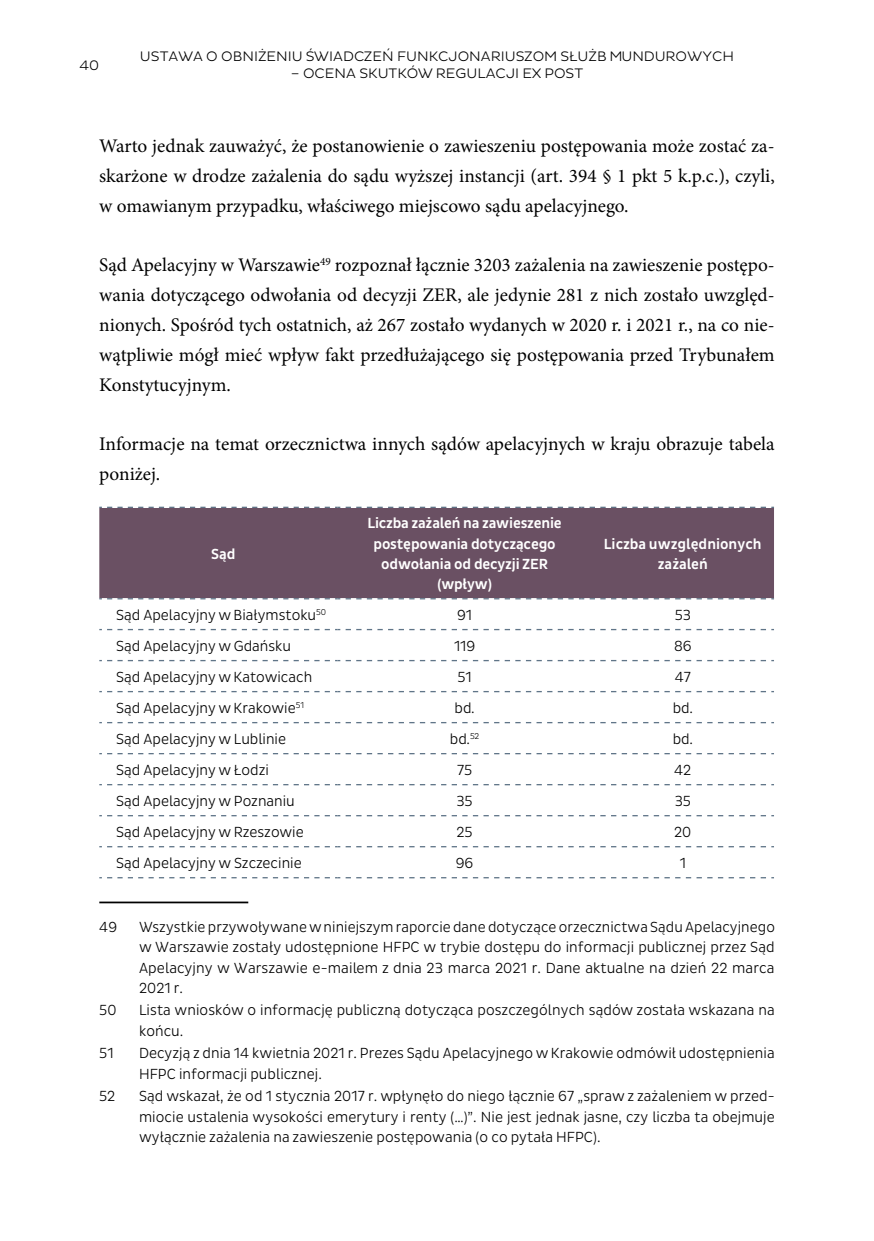
<style>
.page{position:relative;width:874px;height:1241px;background:#fff}
.page>*{position:absolute;margin:0;border:0;box-sizing:border-box;transform-origin:0 0}
.t1{font:19.25px/29.8px "Minion Pro";color:#000;text-align:justify}
.t2{font:condensed 14.88px/20.1px "Pluto Sans";letter-spacing:.005em;color:#000;text-align:justify}
.t3{font:500 condensed 14.88px/20.1px "Pluto Sans";letter-spacing:-.01em;color:#fff;text-align:center}
.t4{font:14px "Pluto Sans";color:#000}
</style>
<div class="page">
<div style="left:99px;top:508px;width:674px;height:90px;background:#6a5063"></div>
<svg style="left:99px;top:628px;width:674px;height:2px"></svg>
<svg style="left:99px;top:660px;width:674px;height:1px"></svg>
<svg style="left:99px;top:691px;width:674px;height:1px"></svg>
<svg style="left:99px;top:722px;width:674px;height:1px"></svg>
<svg style="left:99px;top:753px;width:674px;height:1px"></svg>
<svg style="left:99px;top:784px;width:674px;height:1px"></svg>
<svg style="left:99px;top:815px;width:674px;height:1px"></svg>
<svg style="left:99px;top:846px;width:674px;height:1px"></svg>
<svg style="left:99px;top:877px;width:674px;height:1px"></svg>
<svg style="left:99px;top:506px;width:674px;height:2px"></svg>
<svg style="left:99px;top:598px;width:674px;height:1px"></svg>
<hr style="left:99px;top:901px;width:149px;height:2px;background:#000">
<p class="t4" style="left:80px;top:57px;width:21px">40</p>
<p class="t4" style="left:140px;top:48px;width:595px">USTAWA O OBNIŻENIU ŚWIADCZEŃ FUNKCJONARIUSZOM SŁUŻB MUNDUROWYCH</p>
<p class="t4" style="left:290px;top:65px;width:294px">– OCENA SKUTKÓW REGULACJI EX POST</p>
<p class="t1" style="left:99px;top:131px;width:676px">Warto jednak zauważyć, że postanowienie o zawieszeniu postępowania może zostać za&shy;skarżone w drodze zażalenia do sądu wyższej instancji (art. 394 § 1 pkt 5 k.p.c.), czyli, w omawianym przypadku, właściwego miejscowo sądu apelacyjnego.</p>
<p class="t1" style="left:99px;top:250px;width:676px">Sąd Apelacyjny w Warszawie<sup>49</sup> rozpoznał łącznie 3203 zażalenia na zawieszenie postępo&shy;wania dotyczącego odwołania od decyzji ZER, ale jedynie 281 z nich zostało uwzględ&shy;nionych. Spośród tych ostatnich, aż 267 zostało wydanych w 2020 r. i 2021 r., na co nie&shy;wątpliwie mógł mieć wpływ fakt przedłużającego się postępowania przed Trybunałem Konstytucyjnym.</p>
<p class="t1" style="left:99px;top:429px;width:676px">Informacje na temat orzecznictwa innych sądów apelacyjnych w kraju obrazuje tabela poniżej.</p>
<p class="t3" style="left:211px;top:543px;width:26px">Sąd</p>
<p class="t3" style="left:367px;top:513px;width:196px">Liczba zażaleń na zawieszenie postępowania dotyczącego odwołania od decyzji ZER (wpływ)</p>
<p class="t3" style="left:603px;top:533px;width:159px">Liczba uwzględnionych zażaleń</p>
<p class="t2" style="left:116px;top:604px;width:211px">Sąd Apelacyjny w Białymstoku<sup>50</sup></p>
<p class="t2" style="left:457px;top:604px;width:16px">91</p>
<p class="t2" style="left:674px;top:604px;width:18px">53</p>
<p class="t2" style="left:116px;top:635px;width:176px">Sąd Apelacyjny w Gdańsku</p>
<p class="t2" style="left:454px;top:635px;width:23px">119</p>
<p class="t2" style="left:673px;top:635px;width:19px">86</p>
<p class="t2" style="left:116px;top:666px;width:197px">Sąd Apelacyjny w Katowicach</p>
<p class="t2" style="left:457px;top:666px;width:16px">51</p>
<p class="t2" style="left:674px;top:666px;width:18px">47</p>
<p class="t2" style="left:116px;top:697px;width:189px">Sąd Apelacyjny w Krakowie<sup>51</sup></p>
<p class="t2" style="left:454px;top:697px;width:22px">bd.</p>
<p class="t2" style="left:672px;top:697px;width:22px">bd.</p>
<p class="t2" style="left:116px;top:728px;width:171px">Sąd Apelacyjny w Lublinie</p>
<p class="t2" style="left:449px;top:728px;width:31px">bd.<sup>52</sup></p>
<p class="t2" style="left:672px;top:728px;width:22px">bd.</p>
<p class="t2" style="left:116px;top:759px;width:154px">Sąd Apelacyjny w Łodzi</p>
<p class="t2" style="left:457px;top:759px;width:17px">75</p>
<p class="t2" style="left:673px;top:759px;width:19px">42</p>
<p class="t2" style="left:116px;top:790px;width:180px">Sąd Apelacyjny w Poznaniu</p>
<p class="t2" style="left:456px;top:790px;width:18px">35</p>
<p class="t2" style="left:674px;top:790px;width:18px">35</p>
<p class="t2" style="left:116px;top:821px;width:189px">Sąd Apelacyjny w Rzeszowie</p>
<p class="t2" style="left:456px;top:821px;width:18px">25</p>
<p class="t2" style="left:673px;top:821px;width:19px">20</p>
<p class="t2" style="left:116px;top:852px;width:187px">Sąd Apelacyjny w Szczecinie</p>
<p class="t2" style="left:455px;top:852px;width:19px">96</p>
<p class="t2" style="left:679px;top:852px;width:8px">1</p>
<p class="t2" style="left:99px;top:917px;width:19px">49</p>
<p class="t2" style="left:139px;top:917px;width:637px">Wszystkie przywoływane w niniejszym raporcie dane dotyczące orzecznictwa Sądu Apelacyjnego w Warszawie zostały udostępnione HFPC w trybie dostępu do informacji publicznej przez Sąd Apelacyjny w Warszawie e-mailem z dnia 23 marca 2021 r. Dane aktualne na dzień 22 marca 2021 r.</p>
<p class="t2" style="left:99px;top:1000px;width:19px">50</p>
<p class="t2" style="left:139px;top:1000px;width:636px">Lista wniosków o informację publiczną dotycząca poszczególnych sądów została wskazana na końcu.</p>
<p class="t2" style="left:99px;top:1043px;width:16px">51</p>
<p class="t2" style="left:139px;top:1043px;width:636px">Decyzją z dnia 14 kwietnia 2021 r. Prezes Sądu Apelacyjnego w Krakowie odmówił udostępnienia<br>HFPC informacji publicznej.</p>
<p class="t2" style="left:99px;top:1086px;width:17px">52</p>
<p class="t2" style="left:139px;top:1086px;width:637px">Sąd wskazał, że od 1 stycznia 2017 r. wpłynęło do niego łącznie 67 „spraw z zażaleniem w przed&shy;miocie ustalenia wysokości emerytury i renty (…)”. Nie jest jednak jasne, czy liczba ta obejmuje wyłącznie zażalenia na zawieszenie postępowania (o co pytała HFPC).</p>
</div>
